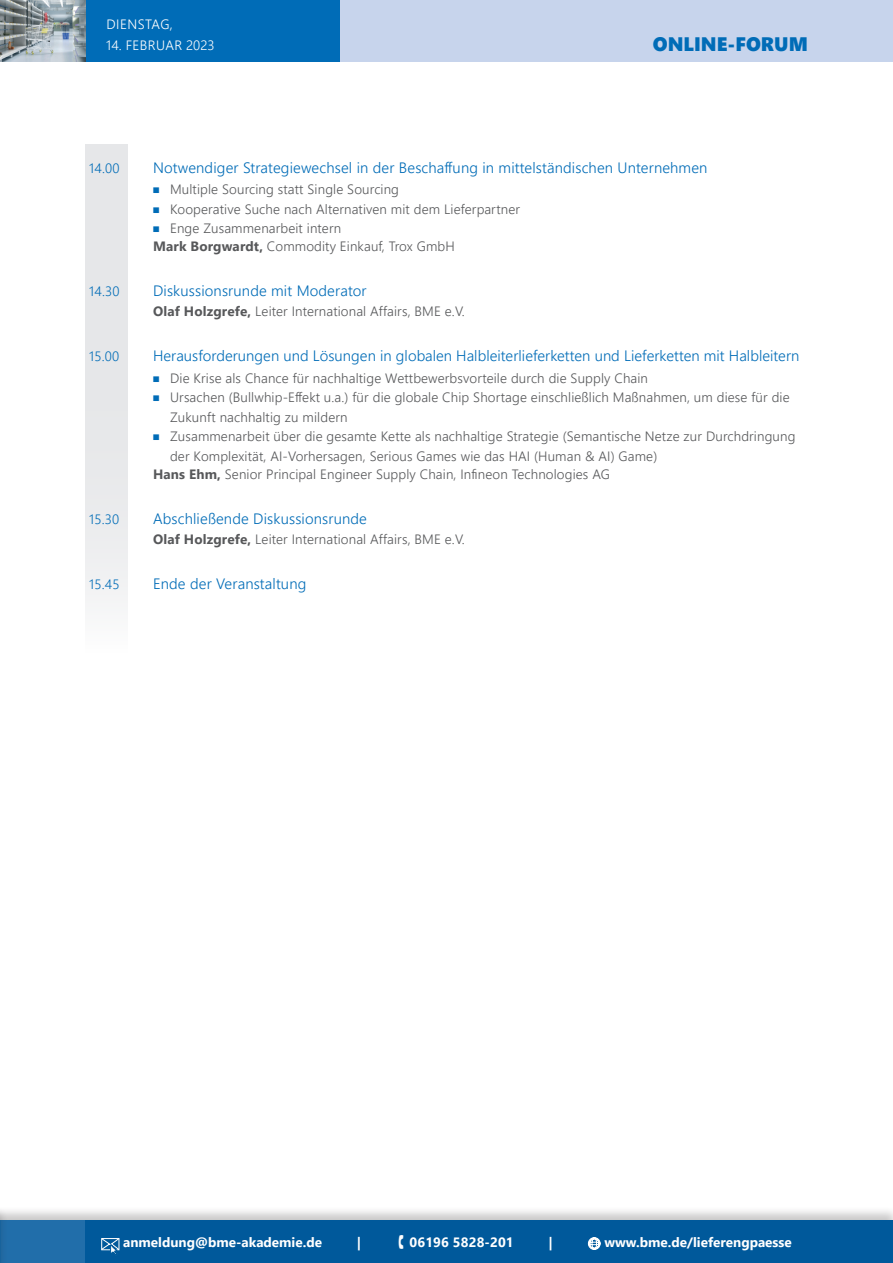
<style>
.page{position:relative;width:893px;height:1263px;background:#fff}
.page>*{position:absolute;margin:0;border:0;box-sizing:border-box;transform-origin:0 0}
.t1{font:19.5px "Segoe UI Black";color:#006cb7}
.t2{font:300 15px "Segoe UI";letter-spacing:.01em;color:#006cb7}
.t3{font:300 13.5px/19.5px "Segoe UI";letter-spacing:.01em;color:#57585a}
.t4{font:700 13.5px "Segoe UI";color:#fff}
.t5{font:300 13.5px "Segoe UI";letter-spacing:.01em;color:#006cb7}
.t6{font:300 13.5px "Segoe UI";letter-spacing:.035em;color:#fff}
.s1{font-family:"Universal Std Newswith Comm Pi";font-weight:400;font-size:11.25px;color:#006cb7}
.s2{font-weight:700}
</style>
<div class="page">
<div style="left:85px;top:0;width:255px;height:62px;background:#006cb7"></div>
<div style="left:85px;top:145px;width:43px;height:510px;background:#e6e7e9"></div>
<div style="left:340px;top:0;width:553px;height:62px;background:#c7d4ec"></div>
<div style="left:0;top:1206px;width:893px;height:57px;background:#231f20;opacity:.25"></div>
<div style="left:0;top:1220px;width:893px;height:43px;background:#216eaa"></div>
<div style="left:85px;top:1220px;width:808px;height:43px;background:#00599b"></div>
<svg style="left:101px;top:1238px;width:18px;height:16px"></svg>
<div style="left:588px;top:1237px;width:13px;height:13px;border:1px solid #fff;border-radius:50%"></div>
<svg style="left:588px;top:1237px;width:12px;height:13px"></svg>
<img style="left:0;top:0;width:85px;height:62px">
<div style="left:0;top:1206px;width:8px;height:57px;background:#231f20;opacity:.25"></div>
<p class="t6" style="left:107px;top:11px;width:68px">DIENSTAG,</p>
<p class="t6" style="left:106px;top:32px;width:110px">14. FEBRUAR 2023</p>
<h1 class="t1" style="left:653px;top:30px;width:157px">ONLINE-FORUM</h1>
<p class="t5" style="left:89px;top:155px;width:32px">14.00</p>
<p class="t2" style="left:153px;top:153px;width:556px">Notwendiger Strategiewechsel in der Beschaffung in mittelständischen Unternehmen</p>
<p class="t3" style="left:153px;top:178px;width:368px"><span class="s1">◾</span> Multiple Sourcing statt Single Sourcing<br><span class="s1">◾</span> Kooperative Suche nach Alternativen mit dem Lieferpartner <span class="s1">◾</span> Enge Zusammenarbeit intern</p>
<p class="t3" style="left:153px;top:235px;width:303px"><span class="s2">Mark Borgwardt,</span> Commodity Einkauf, Trox GmbH</p>
<p class="t5" style="left:89px;top:279px;width:32px">14.30</p>
<p class="t2" style="left:153px;top:277px;width:215px">Diskussionsrunde mit Moderator</p>
<p class="t3" style="left:153px;top:300px;width:313px"><span class="s2">Olaf Holzgrefe,</span> Leiter International Affairs, BME e.V.</p>
<p class="t5" style="left:89px;top:344px;width:31px">15.00</p>
<p class="t2" style="left:153px;top:342px;width:648px">Herausforderungen und Lösungen in globalen Halbleiterlieferketten und Lieferketten mit Halbleitern</p>
<p class="t3" style="left:153px;top:367px;width:496px"><span class="s1">◾</span> Die Krise als Chance für nachhaltige Wettbewerbsvorteile durch die Supply Chain</p>
<p class="t3" style="left:153px;top:387px;width:638px"><span class="s1">◾</span> Ursachen (Bullwhip-Effekt u.a.) für die globale Chip Shortage einschließlich Maßnahmen, um diese für die</p>
<p class="t3" style="left:170px;top:406px;width:179px">Zukunft nachhaltig zu mildern</p>
<p class="t3" style="left:153px;top:426px;width:644px"><span class="s1">◾</span> Zusammenarbeit über die gesamte Kette als nachhaltige Strategie (Semantische Netze zur Durchdringung</p>
<p class="t3" style="left:170px;top:445px;width:489px">der Komplexität, AI-Vorhersagen, Serious Games wie das HAI (Human &amp; AI) Game)</p>
<p class="t3" style="left:153px;top:463px;width:458px"><span class="s2">Hans Ehm,</span> Senior Principal Engineer Supply Chain, Infineon Technologies AG</p>
<p class="t5" style="left:89px;top:506px;width:31px">15.30</p>
<p class="t2" style="left:153px;top:504px;width:215px">Abschließende Diskussionsrunde</p>
<p class="t3" style="left:153px;top:528px;width:313px"><span class="s2">Olaf Holzgrefe,</span> Leiter International Affairs, BME e.V.</p>
<p class="t5" style="left:89px;top:572px;width:32px">15.45</p>
<p class="t2" style="left:153px;top:570px;width:155px">Ende der Veranstaltung</p>
<p class="t4" style="left:123px;top:1229px;width:200px">anmeldung@bme-akademie.de</p>
<p class="t4" style="left:357px;top:1229px;width:6px">|</p>
<p class="t4" style="left:410px;top:1229px;width:106px">06196 5828-201</p>
<p class="t4" style="left:549px;top:1229px;width:6px">|</p>
<p class="t4" style="left:604px;top:1229px;width:189px">www.bme.de/lieferengpaesse</p>
</div>
